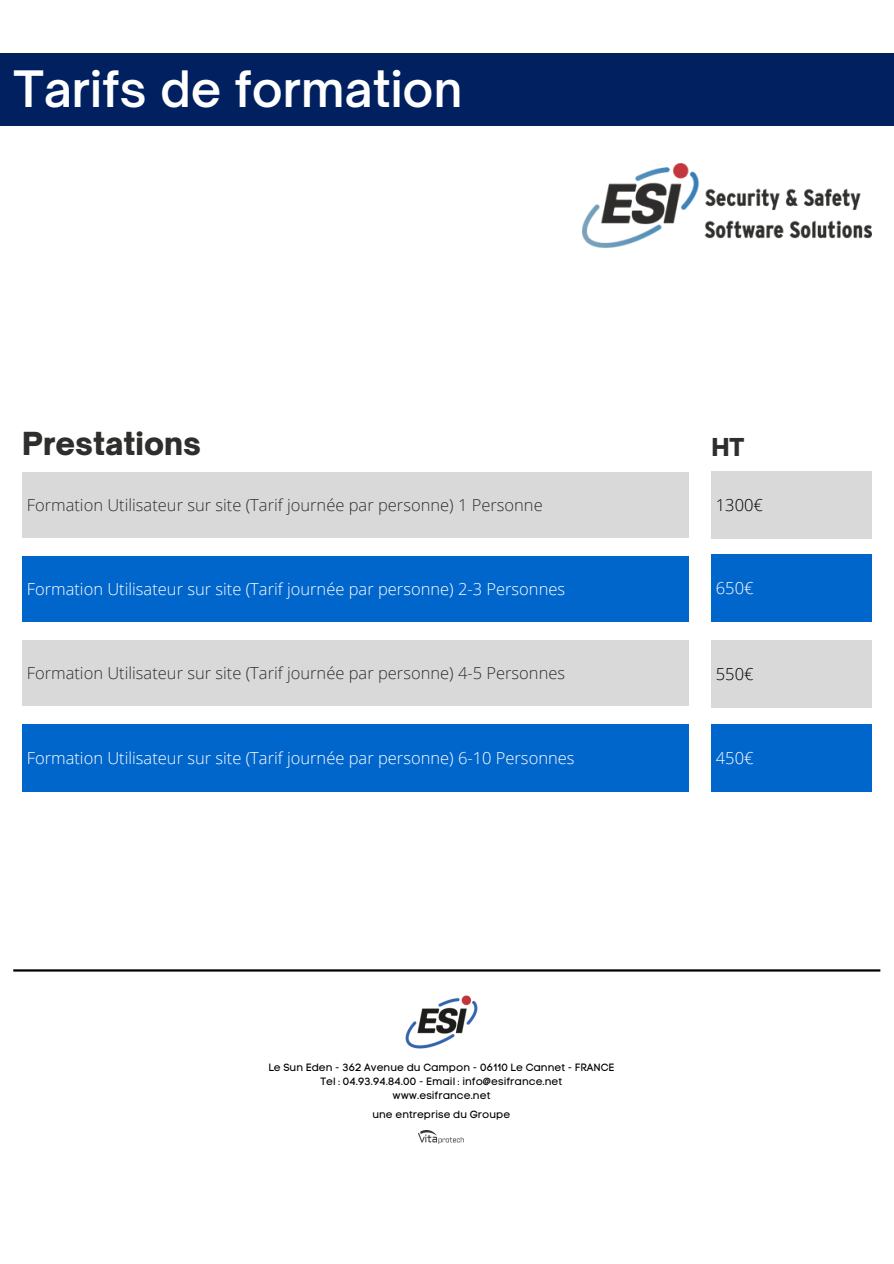
<style>
.page{position:relative;width:894px;height:1264px;background:#fff}
.page>*{position:absolute;margin:0;border:0;box-sizing:border-box;transform-origin:0 0}
.t1{font:600 48px "Open Sauce One";color:#fff}
.t2{font:900 30.45px "Open Sauce One";color:#2e2e2c}
.t3{font:900 23.7px "Open Sauce One";color:#2e2e2c}
.t4{font:300 16.5px "Open Sans";color:#fff}
.t5{font:300 16.5px "Open Sans";color:#2e2e2c}
.t6{font:300 16.5px "Open Sans";color:#000}
.t7{font:10.5px "Code Pro Normal LC";color:#000}
.t8{font:10.35px "Code Pro Normal LC";color:#000}
</style>
<div class="page">
<div style="left:0;top:53px;width:893px;height:73px;background:#002060"></div>
<div style="left:22px;top:472px;width:666px;height:65px;background:#d9d9d9"></div>
<div style="left:22px;top:556px;width:666px;height:65px;background:#06c"></div>
<div style="left:22px;top:640px;width:666px;height:65px;background:#d9d9d9"></div>
<div style="left:22px;top:724px;width:666px;height:68px;background:#06c"></div>
<div style="left:711px;top:471px;width:160px;height:67px;background:#d9d9d9"></div>
<div style="left:711px;top:554px;width:160px;height:67px;background:#06c"></div>
<div style="left:711px;top:640px;width:160px;height:68px;background:#d9d9d9"></div>
<div style="left:711px;top:724px;width:160px;height:68px;background:#06c"></div>
<hr style="left:13px;top:969px;width:867px;height:2px;background:#000">
<img style="left:405px;top:995px;width:73px;height:54px">
<img style="left:582px;top:163px;width:289px;height:85px">
<img style="left:418px;top:1130px;width:45px;height:13px">
<h4 class="t1" style="left:13px;top:59px;width:450px">Tarifs de formation</h4>
<p class="t2" style="left:22px;top:424px;width:180px">Prestations</p>
<p class="t3" style="left:711px;top:432px;width:34px">HT</p>
<h1 class="t5" style="left:27px;top:493px;width:517px">Formation Utilisateur sur site (Tarif journée par personne) 1 Personne</h1>
<h4 class="t6" style="left:715px;top:493px;width:49px">1300€</h4>
<p class="t4" style="left:27px;top:577px;width:539px">Formation Utilisateur sur site (Tarif journée par personne) 2-3 Personnes</p>
<h4 class="t4" style="left:715px;top:576px;width:39px">650€</h4>
<h2 class="t5" style="left:27px;top:661px;width:539px">Formation Utilisateur sur site (Tarif journée par personne) 4-5 Personnes</h2>
<h4 class="t6" style="left:715px;top:662px;width:39px">550€</h4>
<h4 class="t4" style="left:27px;top:746px;width:549px">Formation Utilisateur sur site (Tarif journée par personne) 6-10 Personnes</h4>
<h3 class="t4" style="left:715px;top:746px;width:39px">450€</h3>
<p class="t7" style="left:268px;top:1060px;width:347px">Le Sun Eden - 362 Avenue du Campon - 06110 Le Cannet - FRANCE</p>
<p class="t7" style="left:320px;top:1074px;width:243px">Tel : 04.93.94.84.00 - Email : info@esifrance.net</p>
<p class="t7" style="left:392px;top:1088px;width:99px">www.esifrance.net</p>
<p class="t8" style="left:372px;top:1108px;width:139px">une entreprise du Groupe</p>
</div>
